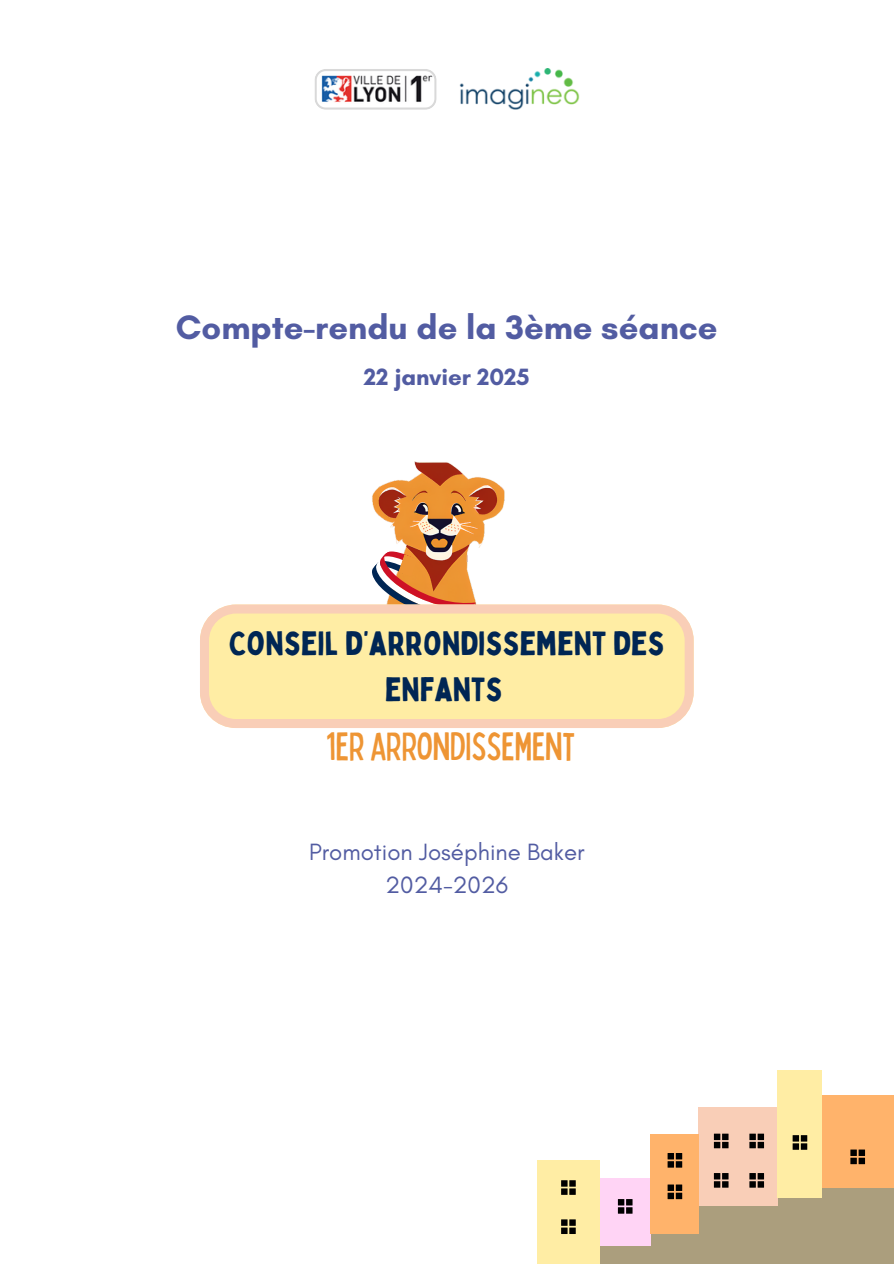
<style>
.page{position:relative;width:894px;height:1264px;background:#fff}
.page>*{position:absolute;margin:0;border:0;box-sizing:border-box;transform-origin:0 0}
.t1{font:condensed 39.3px "Bobby Jones";color:#ee9534}
.t2{font:700 34.5px "Glacial Indifference";color:#525ca2}
.t3{font:33px/46.2px "Bobby Jones";color:#002654;text-align:center}
.t4{font:24px/32.7px "Glacial Indifference";color:#525ca2;text-align:center}
.t5{font:700 24px "Glacial Indifference";color:#525ca2}
</style>
<div class="page">
<svg style="left:315px;top:69px;width:121px;height:40px"></svg>
<img style="left:460px;top:69px;width:119px;height:40px">
<div style="left:548px;top:1182px;width:345px;height:81px;background:#ab9e7d"></div>
<div style="left:698px;top:1107px;width:79px;height:99px;background:#f9ceb7"></div>
<div style="left:599px;top:1178px;width:51px;height:67px;background:#ffd4f5"></div>
<div style="left:537px;top:1160px;width:62px;height:103px;background:#ffeda4"></div>
<div style="left:650px;top:1134px;width:48px;height:99px;background:#ffb36b"></div>
<div style="left:821px;top:1095px;width:72px;height:92px;background:#ffb36b"></div>
<div style="left:777px;top:1069px;width:44px;height:128px;background:#ffeda4"></div>
<svg style="left:561px;top:1180px;width:14px;height:14px"></svg>
<svg style="left:617px;top:1198px;width:7px;height:7px"></svg>
<svg style="left:626px;top:1198px;width:6px;height:7px"></svg>
<div style="left:617px;top:1207px;width:7px;height:6px;background:#000"></div>
<svg style="left:626px;top:1207px;width:6px;height:6px"></svg>
<div style="left:713px;top:1133px;width:7px;height:7px;background:#000"></div>
<svg style="left:721px;top:1133px;width:7px;height:7px"></svg>
<div style="left:713px;top:1141px;width:7px;height:7px;background:#000"></div>
<svg style="left:721px;top:1141px;width:7px;height:7px"></svg>
<div style="left:749px;top:1172px;width:6px;height:7px;background:#000"></div>
<div style="left:757px;top:1172px;width:6px;height:7px;background:#000"></div>
<svg style="left:749px;top:1181px;width:14px;height:6px"></svg>
<svg style="left:850px;top:1149px;width:14px;height:6px"></svg>
<div style="left:850px;top:1157px;width:6px;height:7px;background:#000"></div>
<div style="left:858px;top:1157px;width:6px;height:7px;background:#000"></div>
<svg style="left:667px;top:1184px;width:6px;height:6px"></svg>
<div style="left:675px;top:1184px;width:7px;height:6px;background:#000"></div>
<div style="left:667px;top:1192px;width:6px;height:7px;background:#000"></div>
<div style="left:675px;top:1192px;width:7px;height:7px;background:#000"></div>
<div style="left:667px;top:1152px;width:6px;height:7px;background:#000"></div>
<div style="left:675px;top:1152px;width:7px;height:7px;background:#000"></div>
<svg style="left:667px;top:1161px;width:6px;height:6px"></svg>
<div style="left:675px;top:1161px;width:7px;height:6px;background:#000"></div>
<svg style="left:561px;top:1219px;width:14px;height:14px"></svg>
<div style="left:713px;top:1172px;width:7px;height:7px;background:#000"></div>
<svg style="left:721px;top:1172px;width:7px;height:7px"></svg>
<div style="left:713px;top:1181px;width:7px;height:6px;background:#000"></div>
<svg style="left:721px;top:1181px;width:7px;height:6px"></svg>
<div style="left:749px;top:1133px;width:6px;height:7px;background:#000"></div>
<div style="left:757px;top:1133px;width:6px;height:7px;background:#000"></div>
<div style="left:749px;top:1141px;width:6px;height:7px;background:#000"></div>
<div style="left:757px;top:1141px;width:6px;height:7px;background:#000"></div>
<div style="left:800px;top:1135px;width:7px;height:6px;background:#000"></div>
<svg style="left:792px;top:1135px;width:6px;height:14px"></svg>
<div style="left:800px;top:1143px;width:7px;height:6px;background:#000"></div>
<img style="left:372px;top:461px;width:132px;height:143px">
<svg style="left:372px;top:526px;width:104px;height:78px"></svg>
<svg style="left:200px;top:604px;width:493px;height:124px;background:#fde8a8"></svg>
<p class="t2" style="left:176px;top:306px;width:543px">Compte-rendu de la 3ème séance</p>
<p class="t5" style="left:364px;top:362px;width:167px">22 janvier 2025</p>
<h4 class="t3" style="left:229px;top:619px;width:437px">CONSEIL D’ARRONDISSEMENT DES<br>ENFANTS</h4>
<p class="t1" style="left:326px;top:721px;width:250px">1ER ARRONDISSEMENT</p>
<p class="t4" style="left:309px;top:835px;width:277px">Promotion Joséphine Baker<br>2024-2026</p>
</div>
